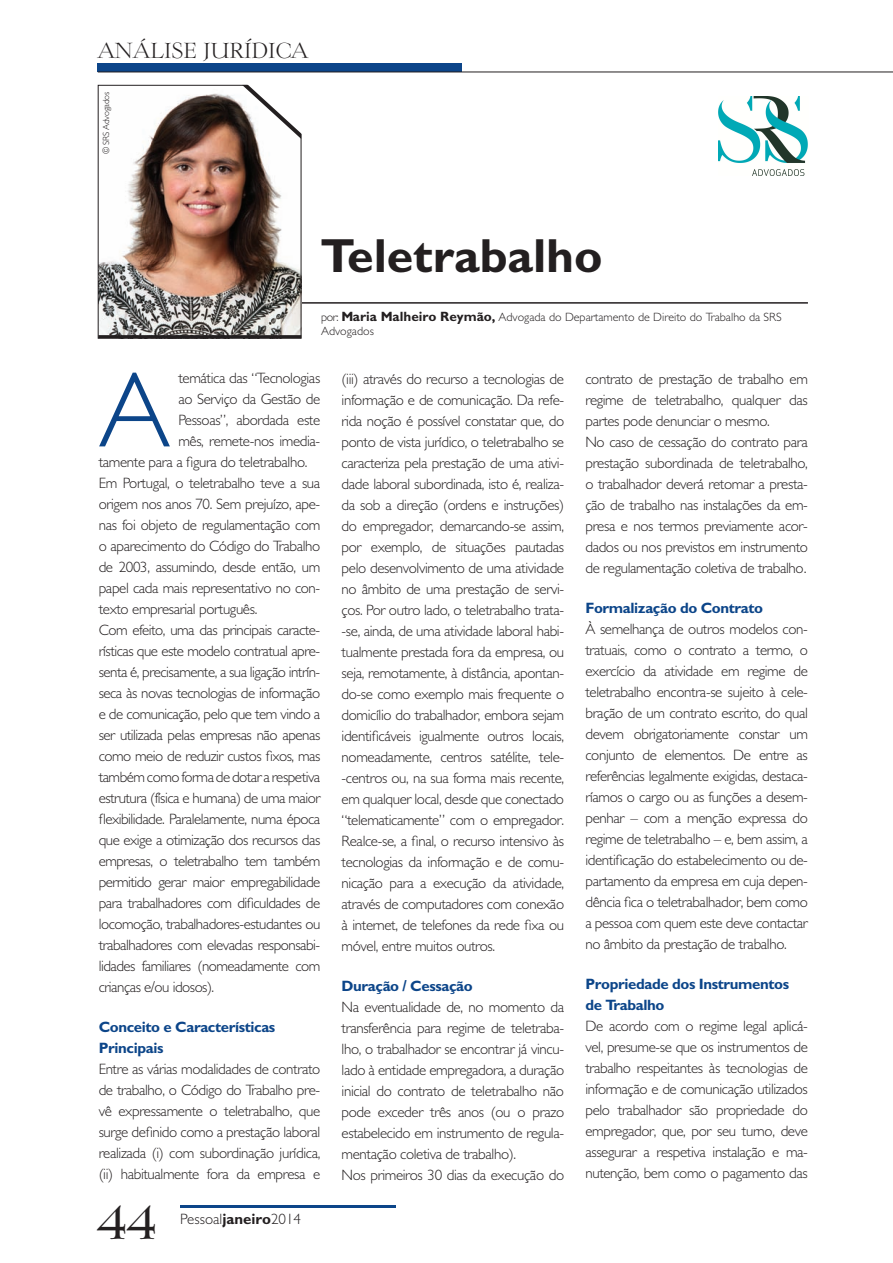
<style>
.page{position:relative;width:893px;height:1263px;background:#fff}
.page>*{position:absolute;margin:0;border:0;box-sizing:border-box;transform-origin:0 0}
.Antetítulo_Pessoal{font:300 107.4px "Gentle Sans";color:#0c4589}
.t1{font:700 48px "Gentle Sans";color:#231f20}
.t2{font:45px "Lingwood";color:#231f20}
.t3{font:300 21px "Lingwood";letter-spacing:.025em;color:#231f20}
.Antetítulo_Pessoal-2{font:300 15px/21px "Gentle Sans";letter-spacing:-.025em;color:#231f20;text-align:justify}
.Antetítulo_Pessoal-3{font:700 15px/21px "Gentle Sans";letter-spacing:-.025em;color:#0c4589}
.Antetítulo_Pessoal-4{font:300 15px "Gentle Sans";color:#231f20}
.t4{font:300 12px/14.4px "Gentle Sans";color:#231f20}
.Título_Pessoal{font:300 9px "Gentle Sans";letter-spacing:-.025em;color:#231f20}
.s1{font-weight:700;font-size:13.5px}
.s2{font-weight:700}
.s3{font-family:"Helvetica Neue";font-size:12.75px}
</style>
<div class="page">
<div style="left:98px;top:63px;width:364px;height:9px;background:#0c4589"></div>
<hr style="left:98px;top:72px;width:795px;height:1px;background:#231f20">
<hr style="left:180px;top:1205px;width:215px;height:2px;background:#0c4589">
<hr style="left:282px;top:302px;width:526px;height:2px;background:#231f20">
<img style="left:100px;top:93px;width:199px;height:242px">
<div style="left:98px;top:85px;width:203px;height:254px;border:1px solid #231f20"></div>
<svg style="left:242px;top:84px;width:60px;height:55px"></svg>
<hr style="left:98px;top:335px;width:203px;height:3px;background:#231f20">
<img style="left:718px;top:97px;width:90px;height:79px">
<p class="t3" style="left:98px;top:39px;width:212px">ANÁLISE JURÍDICA</p>
<p class="Título_Pessoal" style="left:101px;top:154px;width:64px;rotate:-90deg">© SRS Advogados</p>
<p class="t1" style="left:320px;top:228px;width:284px">Teletrabalho</p>
<p class="t4" style="left:321px;top:309px;width:462px">por: <span class="s1">Maria Malheiro Reymão,</span> Advogada do Departamento de Direito do Trabalho da SRS<br>Advogados</p>
<p class="Antetítulo_Pessoal" style="left:99px;top:348px;width:73px">A</p>
<p class="Antetítulo_Pessoal-2" style="left:178px;top:368px;width:143px">temática das “Tecnologias</p>
<p class="Antetítulo_Pessoal-2" style="left:178px;top:389px;width:143px">ao Serviço da Gestão de</p>
<p class="Antetítulo_Pessoal-2" style="left:178px;top:410px;width:143px">Pessoas”, abordada este</p>
<p class="Antetítulo_Pessoal-2" style="left:178px;top:431px;width:143px">mês, remete-nos imedia-</p>
<p class="Antetítulo_Pessoal-2" style="left:99px;top:452px;width:210px">tamente para a figura do teletrabalho.</p>
<p class="Antetítulo_Pessoal-2" style="left:99px;top:473px;width:223px">Em Portugal, o teletrabalho teve a sua origem nos anos 70. Sem prejuízo, ape&shy;nas foi objeto de regulamentação com o aparecimento do Código do Trabalho de 2003, assumindo, desde então, um papel cada mais representativo no con&shy;texto empresarial português.</p>
<p class="Antetítulo_Pessoal-2" style="left:99px;top:620px;width:223px">Com efeito, uma das principais caracte&shy;rísticas que este modelo contratual apre&shy;senta é, precisamente, a sua ligação intrín&shy;seca às novas tecnologias de informação e de comunicação, pelo que tem vindo a ser utilizada pelas empresas não apenas como meio de reduzir custos fixos, mas também como forma de dotar a respetiva estrutura (física e humana) de uma maior flexibilidade. Paralelamente, numa época que exige a otimização dos recursos das empresas, o teletrabalho tem também permitido gerar maior empregabilidade para trabalhadores com dificuldades de locomoção, trabalhadores-estudantes ou trabalhadores com elevadas responsabi&shy;lidades familiares (nomeadamente com crianças e/ou idosos).</p>
<p class="Antetítulo_Pessoal-3" style="left:99px;top:1016px;width:178px">Conceito e Características<br>Principais</p>
<p class="Antetítulo_Pessoal-2" style="left:99px;top:1058px;width:223px">Entre as várias modalidades de contrato de trabalho, o Código do Trabalho pre&shy;vê expressamente o teletrabalho, que surge definido como a prestação laboral realizada (i) com subordinação jurídica, (ii) habitualmente fora da empresa e</p>
<p class="t2" style="left:98px;top:1197px;width:61px">44</p>
<p class="Antetítulo_Pessoal-4" style="left:180px;top:1210px;width:122px">Pessoal<span class="s2">janeiro</span>2014</p>
<p class="Antetítulo_Pessoal-2" style="left:342px;top:368px;width:224px">(iii) através do recurso a tecnologias de informação e de comunicação. Da refe&shy;rida noção é possível constatar que, do ponto de vista jurídico, o teletrabalho se caracteriza pela prestação de uma ativi&shy;dade laboral subordinada, isto é, realiza&shy;da sob a direção (ordens e instruções) do empregador, demarcando-se assim, por exemplo, de situações pautadas pelo desenvolvimento de uma atividade no âmbito de uma prestação de servi&shy;ços. Por outro lado, o teletrabalho trata--se, ainda, de uma atividade laboral habi&shy;tualmente prestada fora da empresa, ou seja, remotamente, à distância, apontan&shy;do-se como exemplo mais frequente o domicílio do trabalhador, embora sejam identificáveis igualmente outros locais, nomeadamente, centros satélite, tele--centros ou, na sua forma mais recente, em qualquer local, desde que conectado “telematicamente” com o empregador.<br>Realce-se, a final, o recurso intensivo às tecnologias da informação e de comu&shy;nicação para a execução da atividade, através de computadores com conexão à internet, de telefones da rede fixa ou móvel, entre muitos outros.</p>
<p class="Antetítulo_Pessoal-3" style="left:342px;top:975px;width:133px">Duração / Cessação</p>
<p class="Antetítulo_Pessoal-2" style="left:342px;top:996px;width:224px">Na eventualidade de, no momento da transferência para regime de teletraba&shy;lho, o trabalhador se encontrar já vincu&shy;lado à entidade empregadora, a duração inicial do contrato de teletrabalho não pode exceder três anos (ou o prazo estabelecido em instrumento de regula&shy;mentação coletiva de trabalho).</p>
<p class="Antetítulo_Pessoal-2" style="left:342px;top:1164px;width:224px">Nos primeiros 30 dias da execução do</p>
<p class="Antetítulo_Pessoal-2" style="left:585px;top:369px;width:224px">contrato de prestação de trabalho em regime de teletrabalho, qualquer das partes pode denunciar o mesmo.</p>
<p class="Antetítulo_Pessoal-2" style="left:585px;top:432px;width:224px">No caso de cessação do contrato para prestação subordinada de teletrabalho, o trabalhador deverá retomar a presta&shy;ção de trabalho nas instalações da em&shy;presa e nos termos previamente acor&shy;dados ou nos previstos em instrumento de regulamentação coletiva de trabalho<span class="s3">.</span></p>
<p class="Antetítulo_Pessoal-3" style="left:585px;top:598px;width:179px">Formalização do Contrato</p>
<p class="Antetítulo_Pessoal-2" style="left:585px;top:619px;width:224px">À semelhança de outros modelos con&shy;tratuais, como o contrato a termo, o exercício da atividade em regime de teletrabalho encontra-se sujeito à cele&shy;bração de um contrato escrito, do qual devem obrigatoriamente constar um conjunto de elementos. De entre as referências legalmente exigidas, destaca&shy;ríamos o cargo ou as funções a desem&shy;penhar – com a menção expressa do regime de teletrabalho – e, bem assim, a identificação do estabelecimento ou de&shy;partamento da empresa em cuja depen&shy;dência fica o teletrabalhador, bem como a pessoa com quem este deve contactar no âmbito da prestação de trabalho.</p>
<p class="Antetítulo_Pessoal-3" style="left:585px;top:973px;width:205px">Propriedade dos Instrumentos de Trabalho</p>
<p class="Antetítulo_Pessoal-2" style="left:585px;top:1015px;width:224px">De acordo com o regime legal aplicá&shy;vel, presume-se que os instrumentos de trabalho respeitantes às tecnologias de informação e de comunicação utilizados pelo trabalhador são propriedade do empregador, que, por seu turno, deve assegurar a respetiva instalação e ma&shy;nutenção, bem como o pagamento das</p>
</div>
